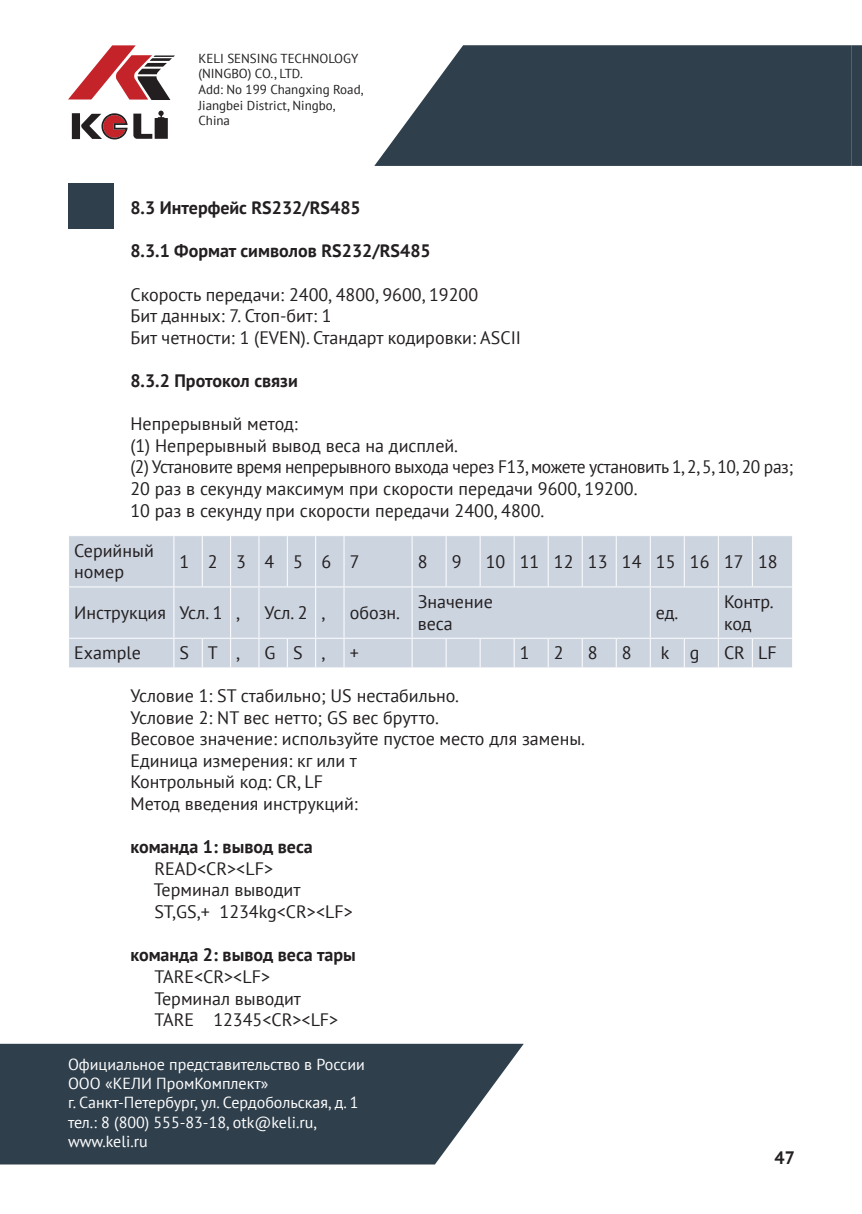
<style>
.page{position:relative;width:862px;height:1214px;background:#fff}
.page>*{position:absolute;margin:0;border:0;box-sizing:border-box;transform-origin:0 0}
.PT_Sans_9{font:18px/21.6px "PT Sans";color:#231f20}
.t1{font:700 18px "PT Sans";color:#231f20}
.PT_Sans_9-2{font:18px "PT Sans";letter-spacing:-.02em;color:#231f20}
.t2{font:16px/19.2px "PT Sans";color:#fff}
.t3{font:13px/15.6px "PT Sans";color:#231f20}
</style>
<div class="page">
<svg style="left:68px;top:45px;width:107px;height:55px"></svg>
<svg style="left:72px;top:110px;width:96px;height:29px"></svg>
<svg style="left:374px;top:45px;width:477px;height:121px;background:#42515d"></svg>
<svg style="left:0;top:1043px;width:524px;height:121px;background:#41505c"></svg>
<svg style="left:851px;top:45px;width:11px;height:121px"></svg>
<div style="left:68px;top:183px;width:45px;height:45px;background:#2f3f4c"></div>
<div style="left:69px;top:536px;width:723px;height:131px;background:#ccd4e0"></div>
<hr style="left:173px;top:536px;width:1px;height:50px;background:#fff">
<hr style="left:202px;top:536px;width:1px;height:50px;background:#fff">
<hr style="left:230px;top:536px;width:1px;height:50px;background:#fff">
<hr style="left:258px;top:536px;width:1px;height:50px;background:#fff">
<hr style="left:287px;top:536px;width:1px;height:50px;background:#fff">
<hr style="left:315px;top:536px;width:1px;height:50px;background:#fff">
<hr style="left:343px;top:536px;width:1px;height:50px;background:#fff">
<hr style="left:411px;top:536px;width:1px;height:50px;background:#fff">
<hr style="left:445px;top:536px;width:1px;height:50px;background:#fff">
<hr style="left:480px;top:536px;width:1px;height:50px;background:#fff">
<hr style="left:514px;top:536px;width:1px;height:50px;background:#fff">
<hr style="left:548px;top:536px;width:1px;height:50px;background:#fff">
<hr style="left:582px;top:536px;width:1px;height:50px;background:#fff">
<hr style="left:616px;top:536px;width:1px;height:50px;background:#fff">
<hr style="left:650px;top:536px;width:1px;height:50px;background:#fff">
<hr style="left:684px;top:536px;width:1px;height:50px;background:#fff">
<hr style="left:718px;top:536px;width:1px;height:50px;background:#fff">
<hr style="left:752px;top:536px;width:1px;height:50px;background:#fff">
<hr style="left:68px;top:586px;width:106px;height:1px;background:#fff">
<hr style="left:173px;top:587px;width:1px;height:50px;background:#fff">
<hr style="left:230px;top:587px;width:1px;height:50px;background:#fff">
<hr style="left:258px;top:587px;width:1px;height:50px;background:#fff">
<svg style="left:174px;top:586px;width:170px;height:1px"></svg>
<hr style="left:315px;top:587px;width:1px;height:50px;background:#fff">
<hr style="left:344px;top:586px;width:68px;height:1px;background:#fff">
<hr style="left:343px;top:587px;width:1px;height:50px;background:#fff">
<hr style="left:412px;top:586px;width:34px;height:1px;background:#fff">
<hr style="left:411px;top:587px;width:1px;height:50px;background:#fff">
<hr style="left:446px;top:586px;width:34px;height:1px;background:#fff">
<hr style="left:480px;top:586px;width:34px;height:1px;background:#fff">
<hr style="left:514px;top:586px;width:34px;height:1px;background:#fff">
<hr style="left:548px;top:586px;width:34px;height:1px;background:#fff">
<hr style="left:582px;top:586px;width:34px;height:1px;background:#fff">
<hr style="left:616px;top:586px;width:34px;height:1px;background:#fff">
<hr style="left:650px;top:586px;width:34px;height:1px;background:#fff">
<hr style="left:650px;top:587px;width:1px;height:50px;background:#fff">
<hr style="left:684px;top:586px;width:34px;height:1px;background:#fff">
<hr style="left:718px;top:586px;width:34px;height:1px;background:#fff">
<hr style="left:718px;top:587px;width:1px;height:50px;background:#fff">
<hr style="left:752px;top:586px;width:41px;height:1px;background:#fff">
<hr style="left:68px;top:637px;width:106px;height:1px;background:#fff">
<hr style="left:344px;top:637px;width:68px;height:1px;background:#fff">
<hr style="left:412px;top:637px;width:34px;height:1px;background:#fff">
<svg style="left:411px;top:638px;width:1px;height:29px"></svg>
<hr style="left:446px;top:637px;width:34px;height:1px;background:#fff">
<svg style="left:445px;top:638px;width:1px;height:29px"></svg>
<hr style="left:480px;top:637px;width:34px;height:1px;background:#fff">
<svg style="left:480px;top:638px;width:1px;height:29px"></svg>
<hr style="left:514px;top:637px;width:34px;height:1px;background:#fff">
<svg style="left:514px;top:638px;width:1px;height:29px"></svg>
<hr style="left:548px;top:637px;width:34px;height:1px;background:#fff">
<svg style="left:548px;top:638px;width:1px;height:29px"></svg>
<hr style="left:582px;top:637px;width:34px;height:1px;background:#fff">
<svg style="left:582px;top:638px;width:1px;height:29px"></svg>
<hr style="left:616px;top:637px;width:34px;height:1px;background:#fff">
<svg style="left:616px;top:638px;width:1px;height:29px"></svg>
<hr style="left:650px;top:637px;width:34px;height:1px;background:#fff">
<svg style="left:650px;top:638px;width:1px;height:29px"></svg>
<hr style="left:684px;top:637px;width:34px;height:1px;background:#fff">
<svg style="left:684px;top:638px;width:1px;height:29px"></svg>
<hr style="left:718px;top:637px;width:34px;height:1px;background:#fff">
<svg style="left:718px;top:638px;width:1px;height:29px"></svg>
<hr style="left:752px;top:637px;width:41px;height:1px;background:#fff">
<svg style="left:752px;top:638px;width:1px;height:29px"></svg>
<svg style="left:173px;top:637px;width:171px;height:31px;background:#d0d7e2"></svg>
<p class="t3" style="left:198px;top:50px;width:167px">KELI SENSING TECHNOLOGY (NINGBO) CO., LTD.<br>Add: No 199 Changxing Road,<br>Jiangbei District, Ningbo,<br>China</p>
<p class="t1" style="left:130px;top:196px;width:232px">8.3 Интерфейс RS232/RS485</p>
<p class="t1" style="left:130px;top:239px;width:302px">8.3.1 Формат символов RS232/RS485</p>
<p class="PT_Sans_9" style="left:130px;top:283px;width:349px">Скорость передачи: 2400, 4800, 9600, 19200</p>
<p class="PT_Sans_9" style="left:130px;top:304px;width:203px">Бит данных: 7. Стоп-бит: 1</p>
<p class="PT_Sans_9" style="left:130px;top:326px;width:392px">Бит четности: 1 (EVEN). Стандарт кодировки: ASCII</p>
<p class="t1" style="left:130px;top:369px;width:169px">8.3.2 Протокол связи</p>
<p class="PT_Sans_9" style="left:130px;top:412px;width:169px">Непрерывный метод:</p>
<p class="PT_Sans_9" style="left:130px;top:434px;width:329px">(1) Непрерывный вывод веса на дисплей.</p>
<p class="PT_Sans_9-2" style="left:130px;top:455px;width:664px">(2) Установите время непрерывного выхода через F13, можете установить 1, 2, 5, 10, 20 раз;</p>
<p class="PT_Sans_9" style="left:130px;top:477px;width:508px">20 раз в секунду максимум при скорости передачи 9600, 19200.</p>
<p class="PT_Sans_9" style="left:130px;top:499px;width:415px">10 раз в секунду при скорости передачи 2400, 4800.</p>
<p class="PT_Sans_9" style="left:74px;top:539px;width:81px">Серийный номер</p>
<p class="PT_Sans_9" style="left:180px;top:550px;width:11px">1</p>
<p class="PT_Sans_9" style="left:208px;top:550px;width:11px">2</p>
<p class="PT_Sans_9" style="left:236px;top:550px;width:11px">3</p>
<p class="PT_Sans_9" style="left:265px;top:550px;width:11px">4</p>
<p class="PT_Sans_9" style="left:293px;top:550px;width:11px">5</p>
<p class="PT_Sans_9" style="left:321px;top:550px;width:11px">6</p>
<p class="PT_Sans_9" style="left:350px;top:550px;width:11px">7</p>
<p class="PT_Sans_9" style="left:418px;top:550px;width:11px">8</p>
<p class="PT_Sans_9" style="left:452px;top:550px;width:11px">9</p>
<p class="PT_Sans_9" style="left:486px;top:550px;width:21px">10</p>
<p class="PT_Sans_9" style="left:520px;top:550px;width:21px">11</p>
<p class="PT_Sans_9" style="left:554px;top:550px;width:21px">12</p>
<p class="PT_Sans_9" style="left:588px;top:550px;width:21px">13</p>
<p class="PT_Sans_9" style="left:622px;top:550px;width:21px">14</p>
<p class="PT_Sans_9" style="left:656px;top:550px;width:21px">15</p>
<p class="PT_Sans_9" style="left:690px;top:550px;width:21px">16</p>
<p class="PT_Sans_9" style="left:724px;top:550px;width:21px">17</p>
<p class="PT_Sans_9" style="left:758px;top:550px;width:21px">18</p>
<p class="PT_Sans_9" style="left:74px;top:601px;width:93px">Инструкция</p>
<p class="PT_Sans_9" style="left:180px;top:601px;width:44px">Усл. 1</p>
<p class="PT_Sans_9" style="left:418px;top:590px;width:77px">Значение</p>
<p class="PT_Sans_9" style="left:418px;top:612px;width:36px">веса</p>
<p class="PT_Sans_9" style="left:724px;top:590px;width:51px">Контр. код</p>
<p class="PT_Sans_9" style="left:350px;top:601px;width:52px">обозн.</p>
<p class="PT_Sans_9" style="left:265px;top:601px;width:44px">Усл. 2</p>
<p class="PT_Sans_9" style="left:656px;top:601px;width:24px">ед.</p>
<p class="PT_Sans_9" style="left:236px;top:601px;width:6px">,</p>
<p class="PT_Sans_9" style="left:321px;top:601px;width:6px">,</p>
<p class="PT_Sans_9" style="left:74px;top:641px;width:68px">Example</p>
<p class="PT_Sans_9" style="left:180px;top:641px;width:11px">S</p>
<p class="PT_Sans_9" style="left:208px;top:641px;width:11px">T</p>
<p class="PT_Sans_9" style="left:236px;top:641px;width:6px">,</p>
<p class="PT_Sans_9" style="left:265px;top:641px;width:13px">G</p>
<p class="PT_Sans_9" style="left:293px;top:641px;width:11px">S</p>
<p class="PT_Sans_9" style="left:321px;top:641px;width:6px">,</p>
<p class="PT_Sans_9" style="left:350px;top:641px;width:11px">+</p>
<p class="PT_Sans_9" style="left:520px;top:641px;width:11px">1</p>
<p class="PT_Sans_9" style="left:554px;top:641px;width:11px">2</p>
<p class="PT_Sans_9" style="left:588px;top:641px;width:11px">8</p>
<p class="PT_Sans_9" style="left:622px;top:641px;width:11px">8</p>
<p class="PT_Sans_9" style="left:661px;top:641px;width:10px">k</p>
<p class="PT_Sans_9" style="left:690px;top:641px;width:11px">g</p>
<p class="PT_Sans_9" style="left:724px;top:641px;width:22px">CR</p>
<p class="PT_Sans_9" style="left:758px;top:641px;width:20px">LF</p>
<p class="PT_Sans_9" style="left:130px;top:684px;width:330px">Условие 1: ST стабильно; US нестабильно.</p>
<p class="PT_Sans_9" style="left:130px;top:706px;width:310px">Условие 2: NT вес нетто; GS вес брутто.</p>
<p class="PT_Sans_9" style="left:130px;top:727px;width:456px">Весовое значение: используйте пустое место для замены.</p>
<p class="PT_Sans_9" style="left:130px;top:749px;width:228px">Единица измерения: кг или т</p>
<p class="PT_Sans_9" style="left:130px;top:770px;width:194px">Контрольный код: CR, LF</p>
<p class="PT_Sans_9" style="left:130px;top:792px;width:229px">Метод введения инструкций:</p>
<p class="t1" style="left:130px;top:834px;width:184px">команда 1: вывод веса</p>
<p class="PT_Sans_9" style="left:154px;top:857px;width:120px">READ&lt;CR&gt;&lt;LF&gt;</p>
<p class="PT_Sans_9" style="left:154px;top:878px;width:148px">Терминал выводит</p>
<p class="PT_Sans_9" style="left:154px;top:900px;width:200px">ST,GS,+ 1234kg&lt;CR&gt;&lt;LF&gt;</p>
<p class="t1" style="left:130px;top:942px;width:227px">команда 2: вывод веса тары</p>
<p class="PT_Sans_9" style="left:154px;top:965px;width:117px">TARE&lt;CR&gt;&lt;LF&gt;</p>
<p class="PT_Sans_9" style="left:154px;top:986px;width:148px">Терминал выводит</p>
<p class="PT_Sans_9" style="left:154px;top:1008px;width:185px">TARE 12345&lt;CR&gt;&lt;LF&gt;</p>
<p class="t2" style="left:68px;top:1054px;width:298px">Официальное представительство в России<br>ООО «КЕЛИ ПромКомплект»<br>г. Санкт-Петербург, ул. Сердобольская, д. 1 тел.: 8 (800) 555-83-18, otk@keli.ru, www.keli.ru</p>
<p class="t1" style="left:774px;top:1145px;width:22px">47</p>
</div>
